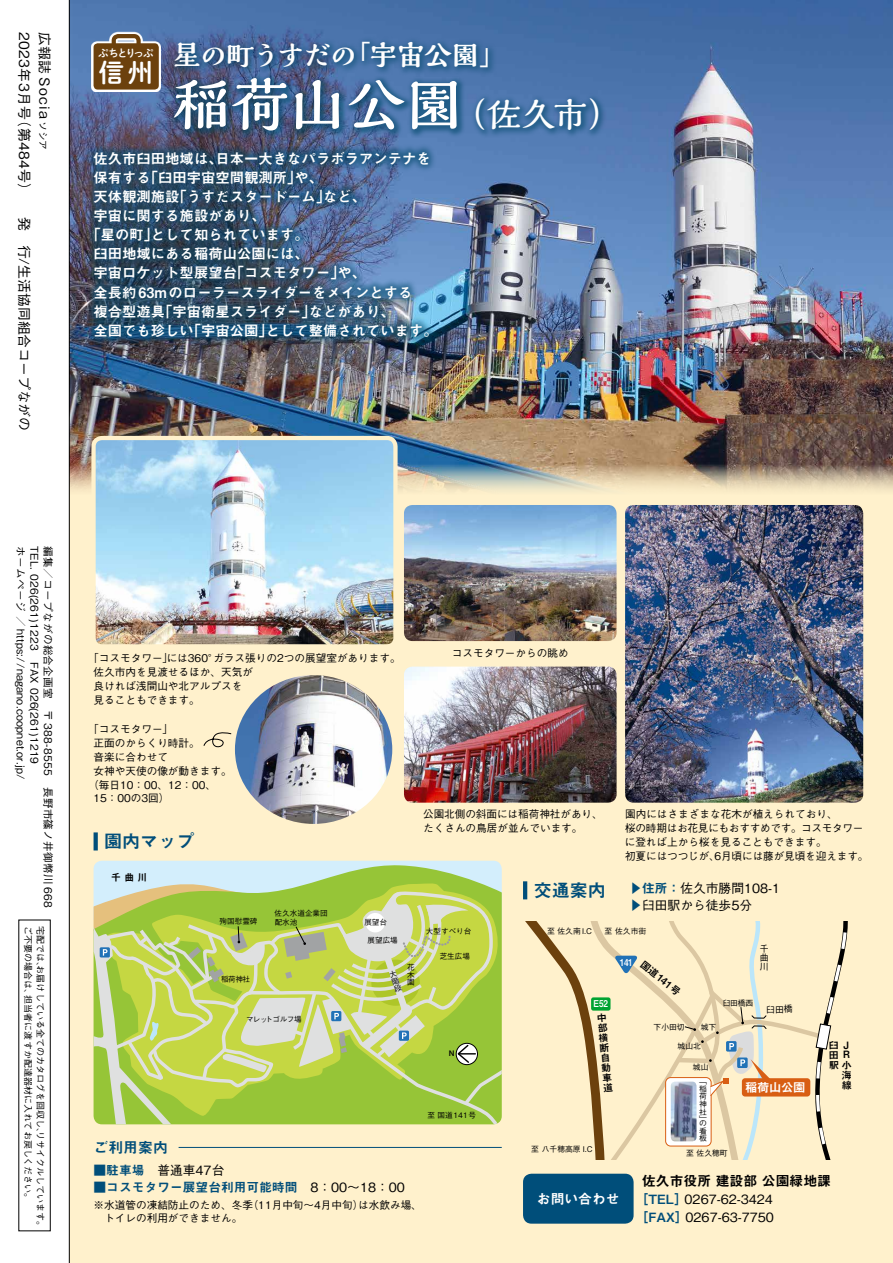
<style>
.page{position:relative;width:893px;height:1263px;background:#fff}
.page>*{position:absolute;margin:0;border:0;box-sizing:border-box;transform-origin:0 0}
.t1{font:700 58.5px "Kaimin So Std";color:#fff}
.t2{font:700 34.05px "Kaimin So Std";color:#fff}
.t3{font:800 27.6px "Kaimin So Std";letter-spacing:-.04em;color:#fff}
.t4{font:25.5px "Shuei M Go Std B";color:#fff}
.t5{font:18px "Midashi Go Pr 6 N MB31";color:#004e7a}
.t6{font:14.85px "Midashi Go Pr 6 N MB31";color:#004e7a}
.t7{font:14.4px/19.2px "Midashi Go Pr 6 N MB31";color:#fff}
.t8{font:500 13.8px "Gothic BBB Pr 6 N";color:#000}
.t9{font:500 13.8px "Gothic BBB Pr 6 N";letter-spacing:.03em;color:#000}
.t10{font:13.8px "Midashi Go Pr 6 N MB31";color:#000}
.t11{font:500 13.8px "Gothic BBB Pr 6 N";letter-spacing:.1em;color:#000}
.t12{font:13.8px "Midashi Go Pr 6 N MB31";color:#fff}
.t13{font:500 12.75px/17px "Gothic BBB Pr 6 N";color:#000}
.t14{font:12.75px "Midashi Go Pr 6 N MB31";color:#004e7a}
.t15{font:12.3px "Midashi Go Pr 6 N MB31";letter-spacing:-.03em;color:#fff}
.t16{font:500 10.65px/13.8px "Gothic BBB Pr 6 N";color:#000}
.t17{font:500 10.65px/13.8px "Gothic BBB Pr 6 N";letter-spacing:.025em;color:#000}
.t18{font:10.5px "Shuei M Go Std B";letter-spacing:-.18em;color:#fff}
.t19{font:10.05px/10.1px "Midashi Go Pr 6 N MB31";color:#000;text-align:justify}
.t20{font:9.75px "Midashi Go Pr 6 N MB31";color:#000}
.t21{font:500 9.6px "Gothic BBB Pr 6 N";color:#000}
.t22{font:9.45px "Midashi Go Pr 6 N MB31";letter-spacing:-.02em;color:#fff;scale:.86 1}
.t23{font:500 9px/9px "Gothic BBB Pr 6 N";color:#000;text-align:justify}
.t24{font:500 7.8px/7.6px "Gothic BBB Pr 6 N";color:#000;text-align:justify}
.t25{font:500 7.65px/7.6px "Gothic BBB Pr 6 N";color:#000}
.t26{font:500 7.65px "Gothic BBB Pr 6 N";letter-spacing:-.065em;color:#000}
.t27{font:500 7.65px "Gothic BBB Pr 6 N";letter-spacing:.045em;color:#000}
.t28{font:7.65px "Midashi Go Pr 6 N MB31";color:#000}
.s1{font-family:"Midashi Go Pr 6 N MB31";font-weight:400;color:#004e7a}
.s2{color:#004e7a}
</style>
<div class="page">
<div style="left:69px;top:449px;width:824px;height:814px;background:#fff1cc"></div>
<img style="left:70px;top:0;width:823px;height:491px">
<div style="left:523px;top:1174px;width:111px;height:50px;background:#004e7a;border-radius:9px"></div>
<svg style="left:203px;top:732px;width:29px;height:16px"></svg>
<div style="left:170px;top:36px;width:327px;height:41px;background:#004869;opacity:.6"></div>
<div style="left:85px;top:143px;width:353px;height:203px;background:#004869;opacity:.6"></div>
<div style="left:169px;top:73px;width:297px;height:67px;background:#004869;opacity:.6"></div>
<div style="left:471px;top:93px;width:136px;height:46px;background:#004869;opacity:.6"></div>
<svg style="left:91px;top:32px;width:70px;height:60px"></svg>
<div style="left:94px;top:43px;width:65px;height:47px;background:#6c410d;border-radius:4px"></div>
<div style="left:112px;top:34px;width:29px;height:17px;border:4px solid #6c410d;border-radius:4px"></div>
<img style="left:96px;top:441px;width:297px;height:202px">
<div style="left:91px;top:436px;width:307px;height:212px;border:4px solid #fff1cc;border-radius:9px"></div>
<img style="left:625px;top:505px;width:238px;height:298px">
<img style="left:404px;top:666px;width:213px;height:137px">
<img style="left:404px;top:505px;width:213px;height:136px">
<img style="left:235px;top:675px;width:157px;height:149px">
<svg style="left:94px;top:832px;width:4px;height:18px"></svg>
<hr style="left:523px;top:881px;width:4px;height:18px;background:#004e7a">
<hr style="left:179px;top:1147px;width:323px;height:1px;background:#004e7a">
<div style="left:94px;top:861px;width:408px;height:59px;background:#d3eefc"></div>
<svg style="left:94px;top:863px;width:408px;height:18px"></svg>
<hr style="left:69px;top:0;width:1px;height:1263px;background:#000">
<svg style="left:94px;top:881px;width:408px;height:243px;background:#b7d065"></svg>
<svg style="left:526px;top:922px;width:322px;height:238px"></svg>
<p class="t9" style="left:35px;top:32px;width:89px;rotate:90deg">2023年3月号</p>
<p class="t11" style="left:56px;top:32px;width:88px;rotate:90deg">広報誌Socia</p>
<p class="t21" style="left:51px;top:121px;width:30px;rotate:90deg">ソシア</p>
<p class="t9" style="left:35px;top:113px;width:85px;rotate:90deg">（第484号）</p>
<p class="t8" style="left:35px;top:217px;width:216px;rotate:90deg">発　行/生活協同組合コープながの</p>
<p class="t18" style="left:98px;top:45px;width:57px">ぷちとりっぷ</p>
<h3 class="t4" style="left:99px;top:54px;width:56px">信州</h3>
<h3 class="t3" style="left:173px;top:36px;width:186px">星の町うすだの</h3>
<h3 class="t3" style="left:344px;top:36px;width:164px">「宇宙公園「</h3>
<h1 class="t1" style="left:173px;top:64px;width:291px">稲荷山公園</h1>
<h2 class="t2" style="left:453px;top:91px;width:170px">（佐久市(</h2>
<h3 class="t7" style="left:216px;top:148px;width:217px">日本一大きなパラボラアンテナを</h3>
<h3 class="t7" style="left:144px;top:148px;width:181px;text-indent:-50px">佐久市臼田地域は、<br>「臼田宇宙空間観測所や」、</h3>
<h3 class="t7" style="left:94px;top:167px;width:59px">保有する</h3>
<h3 class="t7" style="left:323px;top:186px;width:45px">など、</h3>
<h3 class="t7" style="left:172px;top:186px;width:159px">「うすだスタードーム」</h3>
<h3 class="t7" style="left:94px;top:186px;width:88px">天体観測施設</h3>
<h3 class="t7" style="left:94px;top:205px;width:174px">宇宙に関する施設があり、</h3>
<h3 class="t7" style="left:151px;top:224px;width:159px">として知られています。</h3>
<h3 class="t7" style="left:86px;top:224px;width:73px">「星の町」</h3>
<h3 class="t7" style="left:94px;top:244px;width:217px">臼田地域にある稲荷山公園には、</h3>
<h3 class="t7" style="left:230px;top:263px;width:138px">「コスモタワーや」、</h3>
<h3 class="t7" style="left:94px;top:263px;width:145px">宇宙ロケット型展望台</h3>
<h3 class="t7" style="left:94px;top:282px;width:321px">全長約63mのローラースライダーをメインとする</h3>
<h3 class="t7" style="left:309px;top:301px;width:88px">などがあり、</h3>
<h3 class="t7" style="left:158px;top:301px;width:159px">「宇宙衛星スライダー」</h3>
<h3 class="t7" style="left:94px;top:301px;width:73px">複合型遊具</h3>
<h3 class="t7" style="left:187px;top:320px;width:88px">「宇宙公園」</h3>
<h3 class="t7" style="left:94px;top:320px;width:102px">全国でも珍しい</h3>
<h3 class="t7" style="left:266px;top:320px;width:174px">として整備されています。</h3>
<p class="t17" style="left:42px;top:546px;width:219px;rotate:90deg">TEL. 026 261 1223　FAX 026 261 1219</p>
<p class="t17" style="left:56px;top:733px;width:177px;text-indent:-187px;rotate:90deg">編集／コープながの総合企画室　〒 388-8555　長野市篠ノ井御幣川 668 (</p>
<p class="t17" style="left:42px;top:546px;width:235px;text-indent:48px;rotate:90deg">(<br>ホームページ／ https://nagano.coopnet.or j p. /</p>
<p class="t16" style="left:42px;top:619px;width:5px;rotate:90deg">)</p>
<p class="t16" style="left:42px;top:708px;width:5px;rotate:90deg">)</p>
<p class="t23" style="left:46px;top:926px;width:306px;rotate:90deg">宅配ではお届けしている全てのカタログを回収しリサイクルしています。</p>
<p class="t23" style="left:33px;top:926px;width:74px;rotate:90deg">ご不要の場合は、</p>
<p class="t23" style="left:46px;top:962px;width:11px;rotate:90deg">、</p>
<p class="t23" style="left:33px;top:995px;width:208px;rotate:90deg">担当者に渡すか配達器材に入れてお戻しください。</p>
<p class="t23" style="left:46px;top:1128px;width:11px;rotate:90deg">、</p>
<p class="t16" style="left:94px;top:650px;width:161px;text-indent:69px">」<br>佐久市内を見渡せるほか、天気が良ければ浅間山や北アルプスを見ることもできます。</p>
<p class="t16" style="left:88px;top:722px;width:87px">「コスモタワー「</p>
<p class="t16" style="left:94px;top:735px;width:108px">正面のからくり時計。</p>
<p class="t16" style="left:94px;top:749px;width:76px">音楽に合わせて</p>
<p class="t16" style="left:94px;top:763px;width:140px">女神や天使の像が動きます。</p>
<p class="t16" style="left:88px;top:777px;width:129px">（毎日10：00、12：00、</p>
<p class="t16" style="left:94px;top:791px;width:78px">15：00の3回(</p>
<p class="t16" style="left:88px;top:650px;width:132px">「コスモタワーには360°</p>
<p class="t16" style="left:213px;top:650px;width:189px">ガラス張りの2つの展望室があります。</p>
<h3 class="t5" style="left:104px;top:827px;width:92px">園内マップ</h3>
<p class="t20" style="left:111px;top:869px;width:38px">千曲川</p>
<p class="t25" style="left:220px;top:917px;width:39px">殉国慰霊碑</p>
<p class="t25" style="left:275px;top:908px;width:55px;line-height:8.7px">佐久水道企業団配水池</p>
<p class="t25" style="left:221px;top:975px;width:31px">稲荷神社</p>
<p class="t26" style="left:246px;top:1013px;width:57px">マレットゴルフ場</p>
<p class="t25" style="left:364px;top:918px;width:24px">展望台</p>
<p class="t25" style="left:367px;top:936px;width:32px">展望広場</p>
<p class="t25" style="left:407px;top:963px;width:9px;text-align:justify">花木園</p>
<h3 class="t6" style="left:94px;top:1135px;width:76px">ご利用案内</h3>
<p class="t13" style="left:94px;top:1161px;width:132px"><span class="s1">■駐車場</span>　普通車47台</p>
<p class="t14" style="left:94px;top:1177px;width:206px">■コスモタワー展望台利用可能時間</p>
<p class="t13" style="left:310px;top:1178px;width:96px">8：00~18：00</p>
<p class="t16" style="left:248px;top:1197px;width:117px">（11月中旬～4月中旬）</p>
<p class="t16" style="left:94px;top:1197px;width:161px;text-align:center">※水道管の凍結防止のため、冬季トイレの利用ができません。</p>
<p class="t16" style="left:358px;top:1197px;width:65px">は水飲み場、</p>
<p class="t16" style="left:452px;top:645px;width:118px">コスモタワーからの眺め</p>
<p class="t16" style="left:423px;top:807px;width:181px">公園北側の斜面には稲荷神社があり、たくさんの鳥居が並んでいます。</p>
<h3 class="t5" style="left:534px;top:876px;width:74px">交通案内</h3>
<p class="t16" style="left:625px;top:807px;width:245px">園内にはさまざまな花木が植えられており、<br>桜の時期はお花見にもおすすめです。コスモタワーに登れば上から桜を見ることもできます。<br>初夏にはつつじが 6、月頃には藤が見頃を迎えます。</p>
<p class="t13" style="left:629px;top:878px;width:152px"><span class="s1">▶住所：</span>佐久市勝間108-1 <span class="s2">▶</span>臼田駅から徒歩5分</p>
<p class="t25" style="left:426px;top:926px;width:47px">大型すべり台</p>
<p class="t25" style="left:440px;top:951px;width:32px">芝生広場</p>
<p class="t28" style="left:449px;top:1047px;width:7px">N</p>
<p class="t27" style="left:427px;top:1109px;width:50px">至国道141号</p>
<p class="t24" style="left:547px;top:926px;width:47px">至佐久南 C. I</p>
<p class="t24" style="left:605px;top:926px;width:43px">至佐久市街</p>
<p class="t22" style="left:620px;top:955px;width:17px">141</p>
<p class="t19" style="left:645px;top:959px;width:49px;rotate:39deg">国道141号</p>
<p class="t23" style="left:760px;top:943px;width:10px">千曲川</p>
<p class="t22" style="left:593px;top:996px;width:18px">E52</p>
<p class="t19" style="left:596px;top:1013px;width:7px;rotate:-5deg">中部横断自動車道</p>
<p class="t24" style="left:653px;top:1022px;width:33px">下小田切</p>
<p class="t24" style="left:723px;top:998px;width:32px">臼田橋西</p>
<p class="t24" style="left:701px;top:1023px;width:17px">城下</p>
<p class="t24" style="left:678px;top:1042px;width:25px">城山北</p>
<p class="t24" style="left:693px;top:1063px;width:17px">城山</p>
<p class="t23" style="left:766px;top:1004px;width:28px">臼田橋</p>
<p class="t24" style="left:699px;top:1077px;width:9px">「</p>
<p class="t24" style="left:699px;top:1119px;width:9px">の看板</p>
<p class="t24" style="left:699px;top:1084px;width:9px">稲荷神社</p>
<p class="t24" style="left:699px;top:1115px;width:9px">」</p>
<p class="t15" style="left:745px;top:1077px;width:62px">稲荷山公園</p>
<p class="t24" style="left:531px;top:1144px;width:63px">至八千穂高原 C. I</p>
<p class="t24" style="left:686px;top:1149px;width:43px">至佐久穂町</p>
<p class="t12" style="left:537px;top:1188px;width:84px">お問い合わせ</p>
<p class="t10" style="left:642px;top:1169px;width:190px">佐久市役所建設部公園緑地課</p>
<p class="t13" style="left:685px;top:1190px;width:90px">0267-62-3424</p>
<p class="t14" style="left:636px;top:1189px;width:53px">［TEL[</p>
<p class="t14" style="left:636px;top:1207px;width:53px">［FAX[</p>
<p class="t13" style="left:686px;top:1208px;width:90px">0267-63-7750</p>
</div>
